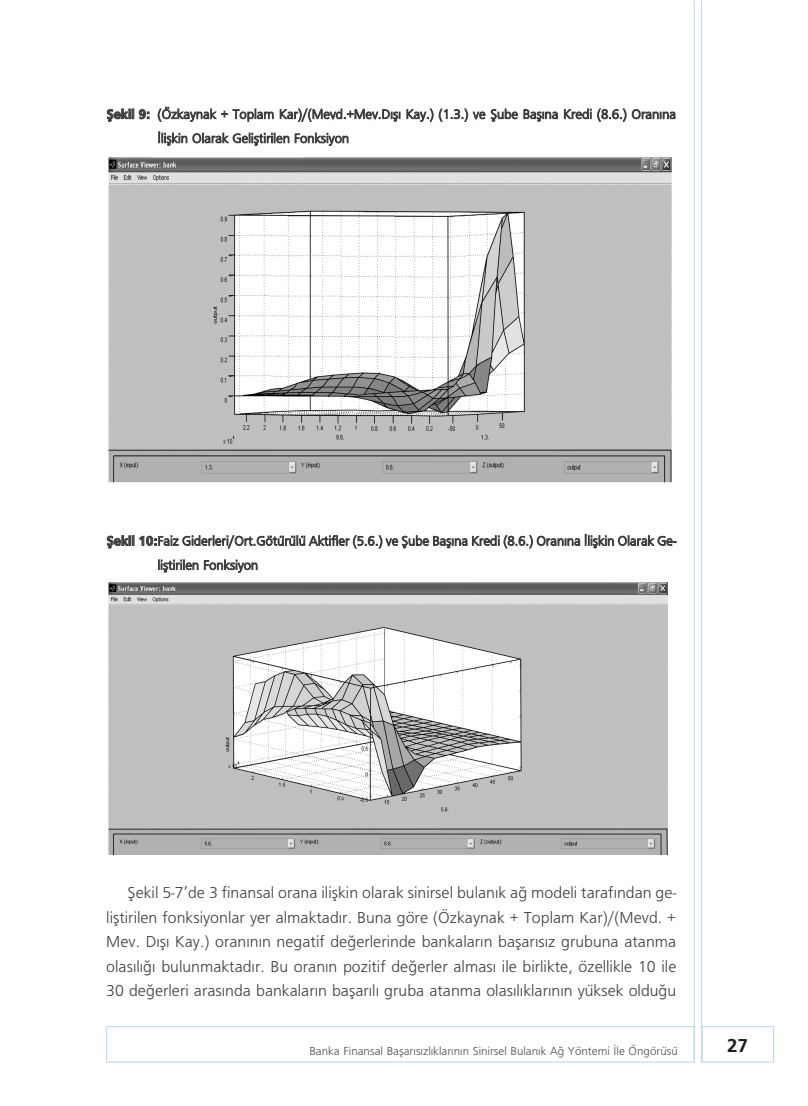
<style>
.page{position:relative;width:808px;height:1106px;background:#fff}
.page>*{position:absolute;margin:0;border:0;box-sizing:border-box;transform-origin:0 0}
.t1{font:700 19.5px "Frugal";color:#231f20}
.t2{font:16.5px/24.5px "Frugal";color:#3e3e3f;text-align:justify}
.t3{font:300 13.5px/24.2px "Frugal Sans";color:#3e3e3f}
.t4{font:12px "Frugal";color:#4b4c4d}
.s1{font-weight:700}
</style>
<div class="page">
<img style="left:108px;top:582px;width:560px;height:272px">
<img style="left:108px;top:157px;width:564px;height:326px">
<div style="left:106px;top:1026px;width:588px;height:36px;border:1px solid #b6d7ee"></div>
<div style="left:702px;top:1026px;width:72px;height:36px;border:1px solid #b6d7ee"></div>
<hr style="left:701px;top:0;width:1px;height:1062px;background:#b6d7ee">
<hr style="left:694px;top:0;width:1px;height:1062px;background:#b6d7ee">
<p class="t3" style="left:158px;top:102px;width:520px;text-indent:-51px"><span class="s1">fiekil 9:</span> (Özkaynak + Toplam Kar)/(Mevd.+Mev.D›fl› Kay.) (1.3.) ve fiube Bafl›na Kredi (8.6.) Oran›na ‹liflkin Olarak Gelifltirilen Fonksiyon</p>
<p class="t3" style="left:158px;top:528px;width:520px;text-indent:-51px"><span class="s1">fiekil 10:</span>Faiz Giderleri/Ort.Götürülü Aktifler (5.6.) ve fiube Bafl›na Kredi (8.6.) Oran›na ‹liflkin Olarak Ge&shy;lifltirilen Fonksiyon</p>
<p class="t2" style="left:106px;top:880px;width:572px;text-indent:21px">fiekil 5-7’de 3 finansal orana iliflkin olarak sinirsel bulan›k a¤ modeli taraf›ndan ge&shy;lifltirilen fonksiyonlar yer almaktad›r. Buna göre (Özkaynak + Toplam Kar)/(Mevd. + Mev. D›fl› Kay.) oran›n›n negatif de¤erlerinde bankalar›n baflar›s›z grubuna atanma olas›l›¤› bulunmaktad›r. Bu oran›n pozitif de¤erler almas› ile birlikte, özellikle 10 ile 30 de¤erleri aras›nda bankalar›n baflar›l› gruba atanma olas›l›klar›n›n yüksek oldu¤u</p>
<p class="t4" style="left:309px;top:1044px;width:370px">Banka Finansal Baflar›s›zl›klar›n›n Sinirsel Bulan›k A¤ Yöntemi ‹le Öngörüsü</p>
<p class="t1" style="left:727px;top:1034px;width:22px">27</p>
</div>
